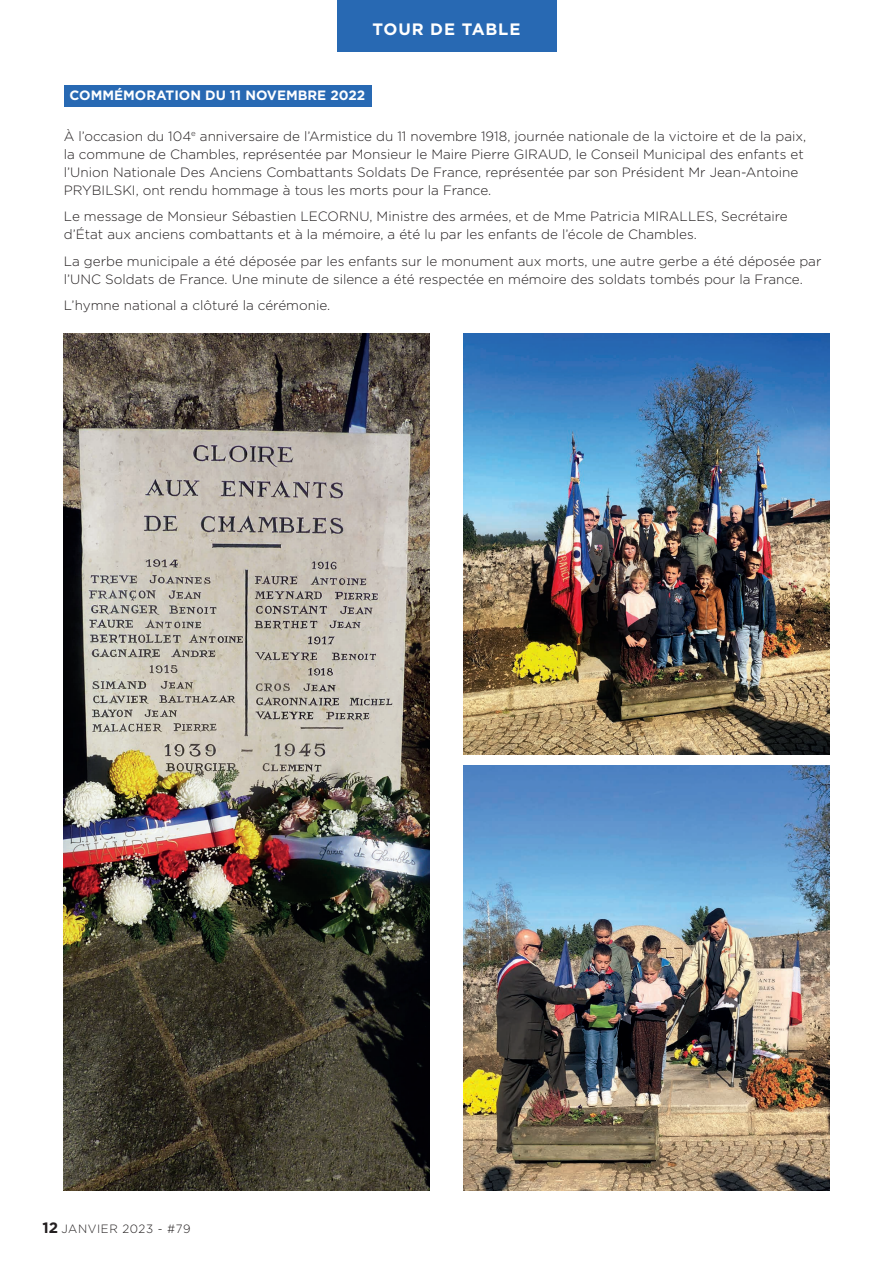
<style>
.page{position:relative;width:893px;height:1263px;background:#fff}
.page>*{position:absolute;margin:0;border:0;box-sizing:border-box;transform-origin:0 0}
.t1{font:700 16.5px "Gotham";letter-spacing:.05em;color:#fff}
.t2{font:300 13.5px/18px "Gotham";color:#231f20}
.t3{font:700 13.5px "Gotham";color:#fff}
.t4{font:300 12px "Gotham";letter-spacing:.05em;color:#231f20}
.s1{font-weight:700;font-size:15px}
</style>
<div class="page">
<div style="left:337px;top:0;width:219px;height:51px;background:#2869b3"></div>
<img style="left:463px;top:334px;width:366px;height:420px">
<img style="left:463px;top:765px;width:366px;height:426px">
<img style="left:64px;top:334px;width:365px;height:857px">
<div style="left:64px;top:85px;width:307px;height:21px;background:#2869b3"></div>
<p class="t1" style="left:373px;top:18px;width:149px">TOUR DE TABLE</p>
<p class="t3" style="left:70px;top:86px;width:297px">COMMÉMORATION DU 11 NOVEMBRE 2022</p>
<p class="t2" style="left:64px;top:126px;width:744px">À l’occasion du 104<sup>e</sup> anniversaire de l’Armistice du 11 novembre 1918, journée nationale de la victoire et de la paix, la commune de Chambles, représentée par Monsieur le Maire Pierre GIRAUD, le Conseil Municipal des enfants et l’Union Nationale Des Anciens Combattants Soldats De France, représentée par son Président Mr Jean-Antoine PRYBILSKI, ont rendu hommage à tous les morts pour la France.</p>
<p class="t2" style="left:64px;top:207px;width:726px">Le message de Monsieur Sébastien LECORNU, Ministre des armées, et de Mme Patricia MIRALLES, Secrétaire d’État aux anciens combattants et à la mémoire, a été lu par les enfants de l’école de Chambles.</p>
<p class="t2" style="left:64px;top:251px;width:759px">La gerbe municipale a été déposée par les enfants sur le monument aux morts, une autre gerbe a été déposée par l’UNC Soldats de France. Une minute de silence a été respectée en mémoire des soldats tombés pour la France.</p>
<p class="t2" style="left:64px;top:296px;width:268px">L’hymne national a clôturé la cérémonie.</p>
<p class="t4" style="left:43px;top:1221px;width:150px"><span class="s1">12</span> JANVIER 2023 - #79</p>
</div>
